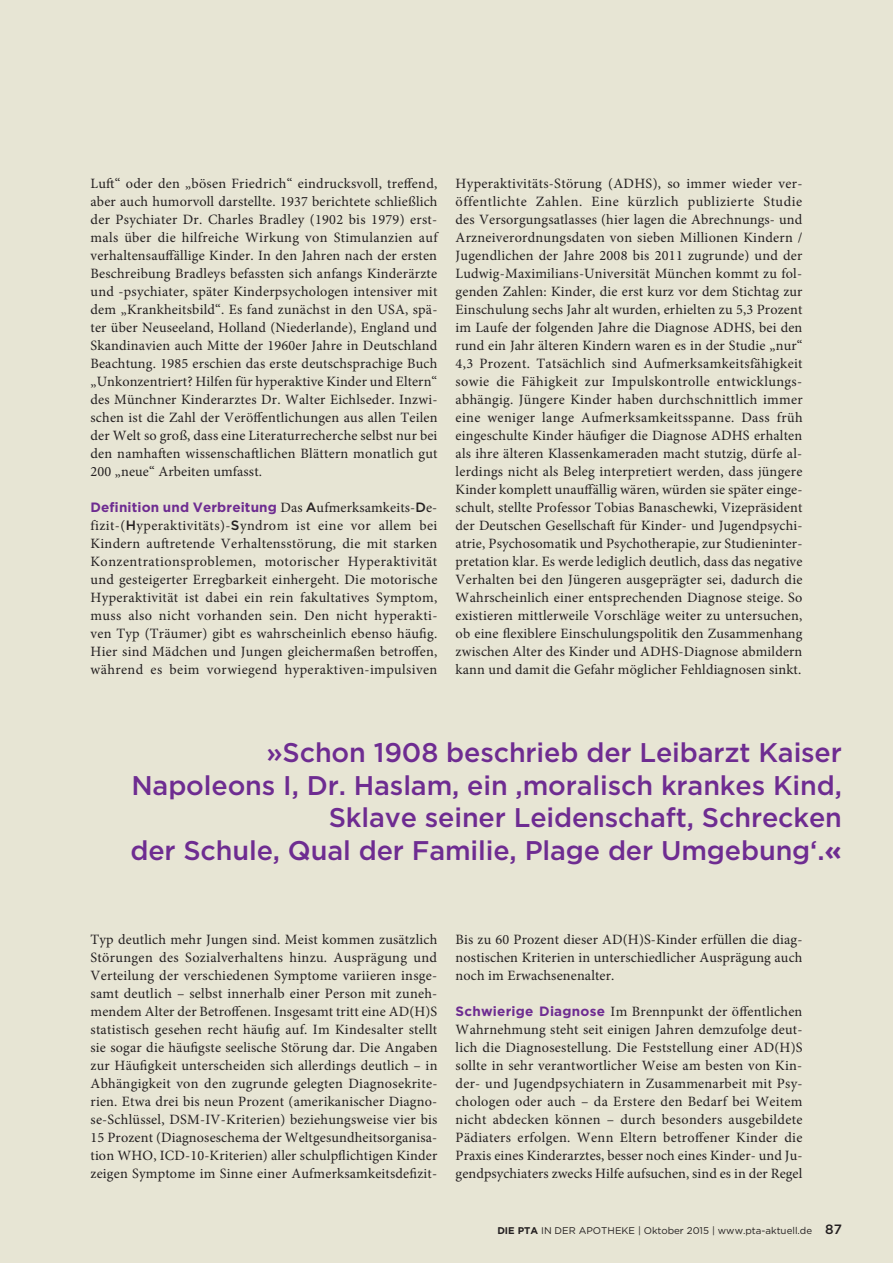
<style>
.page{position:relative;width:893px;height:1263px;background:#e7e5d4}
.page>*{position:absolute;margin:0;border:0;box-sizing:border-box;transform-origin:0 0}
.t1{font:500 27px/32.4px "Gotham";letter-spacing:-.005em;color:#6e2c91;text-align:right}
.t2{font:14.25px/18px "Minion Pro";letter-spacing:.01em;color:#231f20;text-align:justify}
.t3{font:700 13.5px "Gotham";letter-spacing:.01em;color:#6e2c91}
.t4{font:9.75px "Gotham";color:#231f20}
.s1{font-family:"Minion Pro";font-weight:400;font-size:14.25px;color:#231f20}
.s2{font-weight:500;color:#231f20}
.s3{font-family:"Gotham";font-weight:500;font-size:13.5px}
.s4{font-weight:700}
.s5{font-family:"Gotham";font-weight:700;font-size:13.5px;color:#6e2c91}
.s6{font-weight:500;font-size:13.5px}
</style>
<div class="page">
<p class="t2" style="left:91px;top:175px;width:349px">Luft“ oder den „bösen Friedrich“ eindrucksvoll, treffend, aber auch humorvoll darstellte. 1937 berichtete schließlich der Psychiater Dr. Charles Bradley (1902 bis 1979) erst&shy;mals über die hilfreiche Wirkung von Stimulanzien auf verhaltensauffällige Kinder. In den Jahren nach der ersten Beschreibung Bradleys befassten sich anfangs Kinderärzte und -psychiater, später Kinderpsychologen intensiver mit dem „Krankheitsbild“. Es fand zunächst in den USA, spä&shy;ter über Neuseeland, Holland (Niederlande), England und Skandinavien auch Mitte der 1960er Jahre in Deutschland Beachtung. 1985 erschien das erste deutschsprachige Buch „Unkonzentriert? Hilfen für hyperaktive Kinder und Eltern“ des Münchner Kinderarztes Dr. Walter Eichlseder. Inzwi&shy;schen ist die Zahl der Veröffentlichungen aus allen Teilen der Welt so groß, dass eine Literaturrecherche selbst nur bei den namhaften wissenschaftlichen Blättern monatlich gut 200 „neue“ Arbeiten umfasst.</p>
<p class="t3" style="left:91px;top:498px;width:348px">Definition und Verbreitung <span class="s1">Das</span> <span class="s2">A</span><span class="s1">ufmerksamkeits-</span><span class="s2">D</span><span class="s1">e-</span></p>
<p class="t2" style="left:91px;top:517px;width:348px">fizit-(<span class="s3">H</span>yperaktivitäts)-<span class="s3">S</span>yndrom ist eine vor allem bei Kindern auftretende Verhaltensstörung, die mit starken Konzentrationsproblemen, motorischer Hyperaktivität und gesteigerter Erregbarkeit einhergeht. Die motorische Hyperaktivität ist dabei ein rein fakultatives Symptom, muss also nicht vorhanden sein. Den nicht hyperakti&shy;ven Typ (Träumer) gibt es wahrscheinlich ebenso häufig.<br>Hier sind Mädchen und Jungen gleichermaßen betroffen, während es beim vorwiegend hyperaktiven-impulsiven</p>
<p class="t2" style="left:456px;top:175px;width:349px">Hyperaktivitäts-Störung (ADHS), so immer wieder ver&shy;öffentlichte Zahlen. Eine kürzlich publizierte Studie des Versorgungsatlasses (hier lagen die Abrechnungs- und Arzneiverordnungsdaten von sieben Millionen Kindern / Jugendlichen der Jahre 2008 bis 2011 zugrunde) und der Ludwig-Maximilians-Universität München kommt zu fol&shy;genden Zahlen: Kinder, die erst kurz vor dem Stichtag zur Einschulung sechs Jahr alt wurden, erhielten zu 5,3 Prozent im Laufe der folgenden Jahre die Diagnose ADHS, bei den rund ein Jahr älteren Kindern waren es in der Studie „nur“ 4,3 Prozent. Tatsächlich sind Aufmerksamkeitsfähigkeit sowie die Fähigkeit zur Impulskontrolle entwicklungs&shy;abhängig. Jüngere Kinder haben durchschnittlich immer eine weniger lange Aufmerksamkeitsspanne. Dass früh eingeschulte Kinder häufiger die Diagnose ADHS erhalten als ihre älteren Klassenkameraden macht stutzig, dürfe al&shy;lerdings nicht als Beleg interpretiert werden, dass jüngere Kinder komplett unauffällig wären, würden sie später einge&shy;schult, stellte Professor Tobias Banaschewki, Vizepräsident der Deutschen Gesellschaft für Kinder- und Jugendpsychi&shy;atrie, Psychosomatik und Psychotherapie, zur Studieninter&shy;pretation klar. Es werde lediglich deutlich, dass das negative Verhalten bei den Jüngeren ausgeprägter sei, dadurch die Wahrscheinlich einer entsprechenden Diagnose steige. So existieren mittlerweile Vorschläge weiter zu untersuchen, ob eine flexiblere Einschulungspolitik den Zusammenhang zwischen Alter des Kinder und ADHS-Diagnose abmildern kann und damit die Gefahr möglicher Fehldiagnosen sinkt.</p>
<h1 class="t1" style="left:130px;top:736px;width:713px">»Schon 1908 beschrieb der Leibarzt Kaiser Napoleons I, Dr. Haslam, ein ‚moralisch krankes Kind, Sklave seiner Leidenschaft, Schrecken<br>der Schule, Qual der Familie, Plage der Umgebung‘.<span class="s4">«</span></h1>
<p class="t2" style="left:91px;top:931px;width:348px">Typ deutlich mehr Jungen sind. Meist kommen zusätzlich Störungen des Sozialverhaltens hinzu. Ausprägung und Verteilung der verschiedenen Symptome variieren insge&shy;samt deutlich – selbst innerhalb einer Person mit zuneh&shy;mendem Alter der Betroffenen. Insgesamt tritt eine AD(H)S statistisch gesehen recht häufig auf. Im Kindesalter stellt sie sogar die häufigste seelische Störung dar. Die Angaben zur Häufigkeit unterscheiden sich allerdings deutlich – in Abhängigkeit von den zugrunde gelegten Diagnosekrite&shy;rien. Etwa drei bis neun Prozent (amerikanischer Diagno&shy;se-Schlüssel, DSM-IV-Kriterien) beziehungsweise vier bis 15 Prozent (Diagnoseschema der Weltgesundheitsorganisa&shy;tion WHO, ICD-10-Kriterien) aller schulpflichtigen Kinder zeigen Symptome im Sinne einer Aufmerksamkeitsdefizit-</p>
<p class="t2" style="left:456px;top:930px;width:348px">Bis zu 60 Prozent dieser AD(H)S-Kinder erfüllen die diag&shy;nostischen Kriterien in unterschiedlicher Ausprägung auch noch im Erwachsenenalter.</p>
<p class="t2" style="left:456px;top:1003px;width:349px"><span class="s5">Schwierige Diagnose</span> Im Brennpunkt der öffentlichen Wahrnehmung steht seit einigen Jahren demzufolge deut&shy;lich die Diagnosestellung. Die Feststellung einer AD(H)S sollte in sehr verantwortlicher Weise am besten von Kin&shy;der- und Jugendpsychiatern in Zusammenarbeit mit Psy&shy;chologen oder auch – da Erstere den Bedarf bei Weitem nicht abdecken können – durch besonders ausgebildete Pädiaters erfolgen. Wenn Eltern betroffener Kinder die Praxis eines Kinderarztes, besser noch eines Kinder- und Ju&shy;gendpsychiaters zwecks Hilfe aufsuchen, sind es in der Regel</p>
<p class="t4" style="left:497px;top:1224px;width:346px"><span class="s4">DIE PTA</span> IN DER APOTHEKE | Oktober 2015 | www.pta-aktuell.de <span class="s6">87</span></p>
</div>
